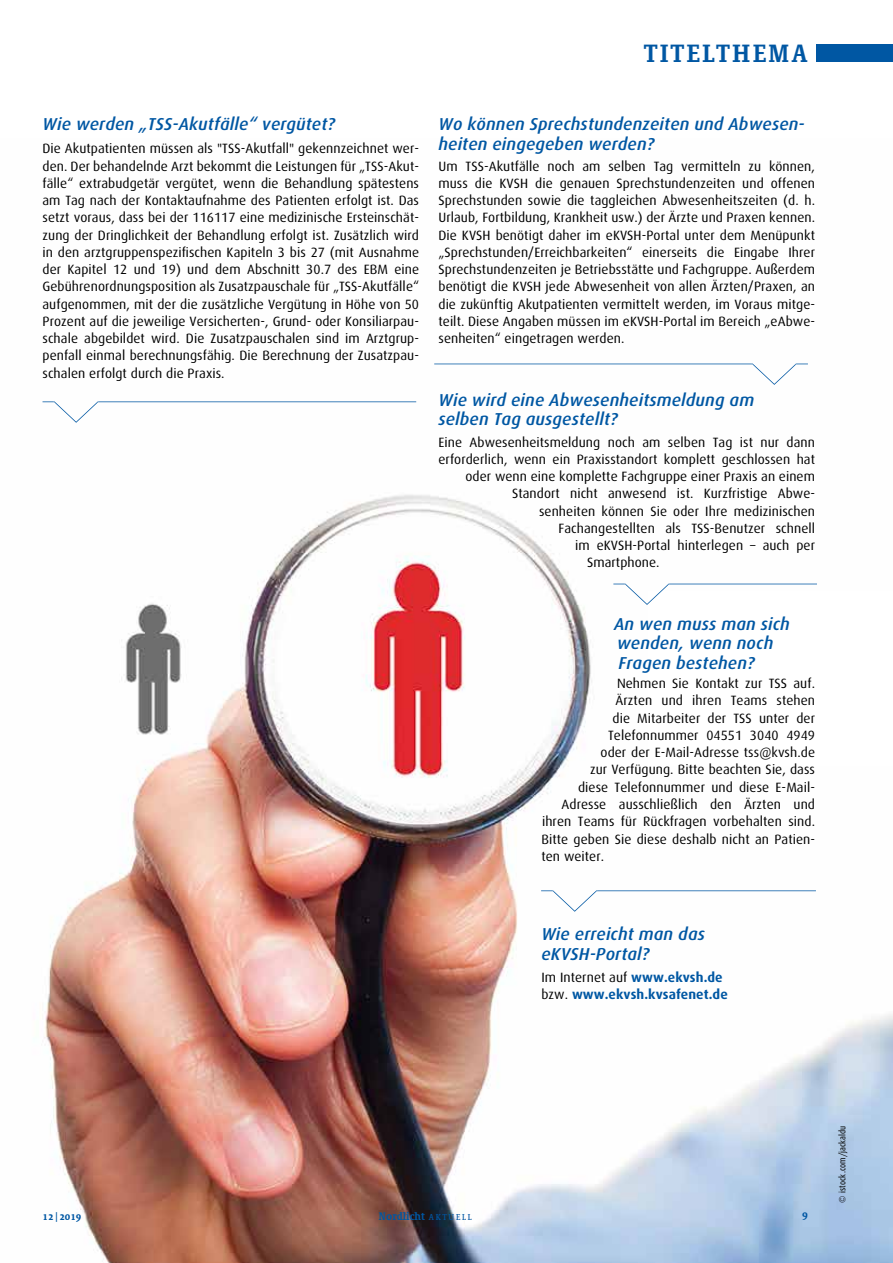
<style>
.page{position:relative;width:893px;height:1263px;background:#fff}
.page>*{position:absolute;margin:0;border:0;box-sizing:border-box;transform-origin:0 0}
.t1{font:24px "Sheriff Roman Bold Caps";letter-spacing:.05em;color:#0057a3}
.t2{font:italic 500 17.25px/19.5px "Dax OT";letter-spacing:.01em;color:#0057a3}
.t3{font:13.5px/17.2px "Dax OT";letter-spacing:.005em;color:#000;text-align:justify}
.t4{font:700 13.5px/17.2px "Dax OT";letter-spacing:.005em;color:#0057a3}
.t5{font:700 10.5px "Sheriff";color:#0057a3}
.t6{font:10.5px "Sheriff Roman Bold Caps";color:#0057a3}
.t7{font:9px "Dax Condensed";letter-spacing:.01em;color:#000}
.s1{font-weight:400;color:#000}
.s2{font-weight:400;font-size:8.25px}
</style>
<div class="page">
<img style="left:42px;top:363px;width:851px;height:900px">
<div style="left:648px;top:591px;width:245px;height:174px;background:#fff"></div>
<svg style="left:43px;top:401px;width:373px;height:22px"></svg>
<svg style="left:434px;top:364px;width:374px;height:21px"></svg>
<div style="left:816px;top:45px;width:77px;height:17px;background:#0057a3"></div>
<svg style="left:541px;top:890px;width:275px;height:22px"></svg>
<svg style="left:613px;top:584px;width:204px;height:21px"></svg>
<h1 class="t1" style="left:644px;top:39px;width:165px">TITELTHEMA</h1>
<p class="t2" style="left:43px;top:115px;width:294px">Wie werden „TSS-Akutfälle“ vergütet?</p>
<p class="t3" style="left:43px;top:140px;width:378px">Die Akutpatienten müssen als "TSS-Akutfall" gekennzeichnet wer&shy;den. Der behandelnde Arzt bekommt die Leistungen für „TSS-Akut&shy;fälle“ extrabudgetär vergütet, wenn die Behandlung spätestens am Tag nach der Kontaktaufnahme des Patienten erfolgt ist. Das setzt voraus, dass bei der 116117 eine medizinische Ersteinschät&shy;zung der Dringlichkeit der Behandlung erfolgt ist. Zusätzlich wird in den arztgruppenspezifischen Kapiteln 3 bis 27 (mit Ausnahme der Kapitel 12 und 19) und dem Abschnitt 30.7 des EBM eine Gebührenordnungsposition als Zusatzpauschale für „TSS-Akutfälle“ aufgenommen, mit der die zusätzliche Vergütung in Höhe von 50<br>Prozent auf die jeweilige Versicherten-, Grund- oder Konsiliarpau&shy;schale abgebildet wird. Die Zusatzpauschalen sind im Arztgrup&shy;penfall einmal berechnungsfähig. Die Berechnung der Zusatzpau&shy;schalen erfolgt durch die Praxis.</p>
<p class="t2" style="left:438px;top:115px;width:368px">Wo können Sprechstundenzeiten und Abwesen&shy;heiten eingegeben werden?</p>
<p class="t3" style="left:438px;top:157px;width:378px">Um TSS-Akutfälle noch am selben Tag vermitteln zu können, muss die KVSH die genauen Sprechstundenzeiten und offenen Sprechstunden sowie die taggleichen Abwesenheitszeiten (d. h.<br>Urlaub, Fortbildung, Krankheit usw.) der Ärzte und Praxen kennen.<br>Die KVSH benötigt daher im eKVSH-Portal unter dem Menüpunkt „Sprechstunden/Erreichbarkeiten“ einerseits die Eingabe Ihrer Sprechstundenzeiten je Betriebsstätte und Fachgruppe. Außerdem benötigt die KVSH jede Abwesenheit von allen Ärzten/Praxen, an die zukünftig Akutpatienten vermittelt werden, im Voraus mitge&shy;teilt. Diese Angaben müssen im eKVSH-Portal im Bereich „eAbwe&shy;senheiten“ eingetragen werden.</p>
<p class="t2" style="left:438px;top:390px;width:317px">Wie wird eine Abwesenheitsmeldung am selben Tag ausgestellt?</p>
<p class="t3" style="left:438px;top:433px;width:378px">Eine Abwesenheitsmeldung noch am selben Tag ist nur dann</p>
<p class="t3" style="left:438px;top:451px;width:378px">erforderlich, wenn ein Praxisstandort komplett geschlossen hat</p>
<p class="t3" style="left:466px;top:468px;width:351px">oder wenn eine komplette Fachgruppe einer Praxis an einem</p>
<p class="t3" style="left:512px;top:485px;width:305px">Standort nicht anwesend ist. Kurzfristige Abwe-</p>
<p class="t3" style="left:539px;top:502px;width:278px">senheiten können Sie oder Ihre medizinischen</p>
<p class="t3" style="left:559px;top:520px;width:258px">Fachangestellten als TSS-Benutzer schnell</p>
<p class="t3" style="left:575px;top:537px;width:242px">im eKVSH-Portal hinterlegen – auch per</p>
<p class="t3" style="left:587px;top:554px;width:74px">Smartphone.</p>
<p class="t2" style="left:614px;top:614px;width:177px">An wen muss man sich wenden, wenn noch<br>Fragen bestehen?</p>
<p class="t3" style="left:617px;top:675px;width:199px">Nehmen Sie Kontakt zur TSS auf.</p>
<p class="t3" style="left:616px;top:692px;width:201px">Ärzten und ihren Teams stehen</p>
<p class="t3" style="left:613px;top:709px;width:204px">die Mitarbeiter der TSS unter der</p>
<p class="t3" style="left:608px;top:727px;width:209px">Telefonnummer 04551 3040 4949</p>
<p class="t3" style="left:601px;top:744px;width:216px">oder der E-Mail-Adresse tss@kvsh.de</p>
<p class="t3" style="left:590px;top:761px;width:227px">zur Verfügung. Bitte beachten Sie, dass</p>
<p class="t3" style="left:578px;top:778px;width:239px">diese Telefonnummer und diese E-Mail-</p>
<p class="t3" style="left:562px;top:796px;width:255px">Adresse ausschließlich den Ärzten und</p>
<p class="t3" style="left:542px;top:813px;width:274px">ihren Teams für Rückfragen vorbehalten sind.</p>
<p class="t3" style="left:541px;top:830px;width:275px">Bitte geben Sie diese deshalb nicht an Patien-</p>
<p class="t3" style="left:541px;top:847px;width:64px">ten weiter.</p>
<p class="t2" style="left:541px;top:925px;width:165px">Wie erreicht man das eKVSH-Portal?</p>
<p class="t4" style="left:541px;top:968px;width:188px"><span class="s1">Im Internet auf</span> www.ekvsh.de <span class="s1">bzw.</span> www.ekvsh.kvsafenet.de</p>
<p class="t5" style="left:43px;top:1210px;width:40px">12 | 2019</p>
<p class="t5" style="left:379px;top:1210px;width:95px">Nordlicht <span class="s2">AKTUELL</span></p>
<p class="t6" style="left:802px;top:1210px;width:7px">9</p>
<p class="t7" style="left:837px;top:1203px;width:79px;rotate:-90deg">© istock.com/jackaldu</p>
</div>
